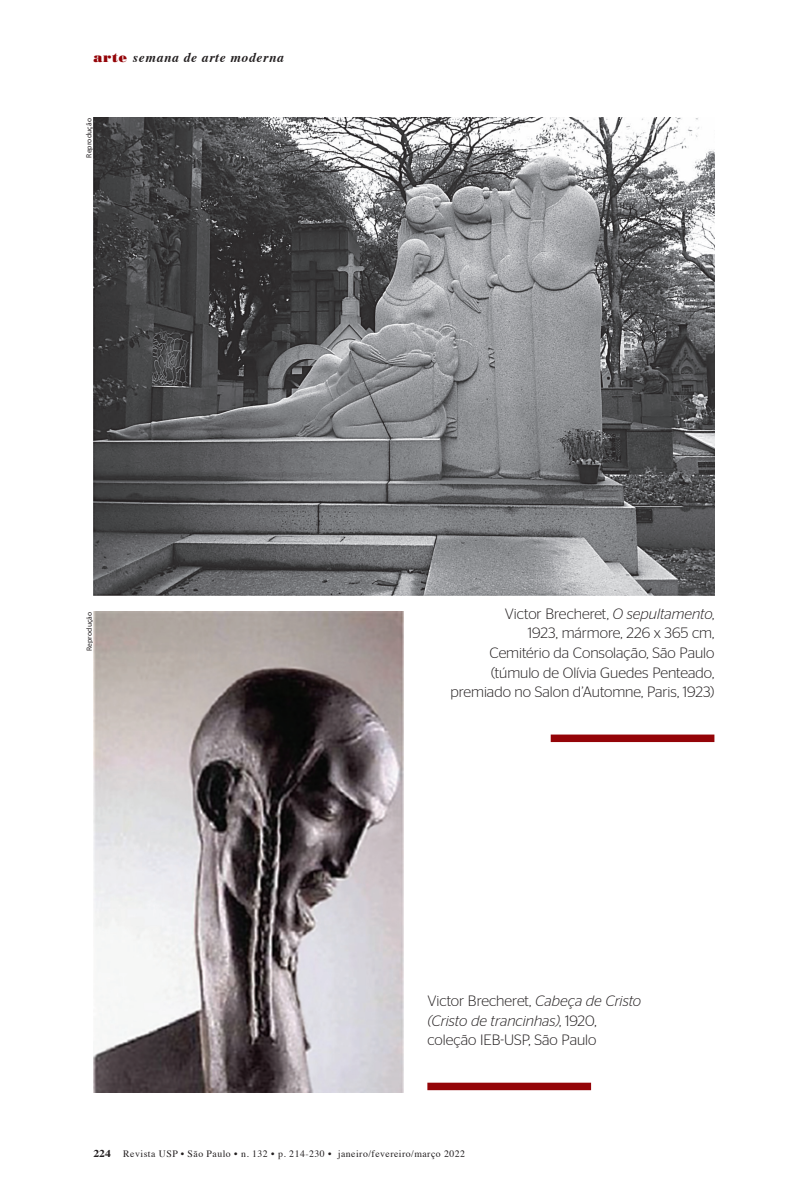
<style>
.page{position:relative;width:808px;height:1191px;background:#fff}
.page>*{position:absolute;margin:0;border:0;box-sizing:border-box;transform-origin:0 0}
.t1{font:300 15px/19.6px "Stag Sans";color:#231f20;text-align:right}
.t2{font:italic 700 13.5px "Times";letter-spacing:.05em;color:#231f20}
.t3{font:9.75px "Times";letter-spacing:.05em;color:#231f20}
.t4{font:7.5px "Myriad Pro";letter-spacing:.02em;color:#231f20}
.s1{font-family:"Bodoni Poster";font-weight:400;font-style:normal;color:#940408}
.s2{font-style:italic}
.s3{font-weight:700;font-size:10.5px}
</style>
<div class="page">
<img style="left:94px;top:611px;width:310px;height:481px">
<img style="left:94px;top:118px;width:620px;height:477px">
<div style="left:551px;top:734px;width:163px;height:8px;background:#940408"></div>
<div style="left:427px;top:1082px;width:164px;height:8px;background:#940408"></div>
<p class="t2" style="left:94px;top:44px;width:192px"><span class="s1">arte</span> semana de arte moderna</p>
<p class="t4" style="left:84px;top:158px;width:41px;rotate:-90deg">Reprodução</p>
<p class="t4" style="left:85px;top:651px;width:41px;rotate:-90deg">Reprodução</p>
<p class="t1" style="left:451px;top:603px;width:265px">Victor Brecheret, <span class="s2">O sepultamento</span>,<br>1923, mármore, 226 x 365 cm,<br>Cemitério da Consolação, São Paulo (túmulo de Olívia Guedes Penteado, premiado no Salon d’Automne, Paris, 1923)</p>
<p class="t1" style="left:427px;top:991px;width:215px;text-align:left">Victor Brecheret, <span class="s2">Cabeça de Cristo (Cristo de trancinhas)</span>, 1920, coleção IEB-USP, São Paulo</p>
<p class="t3" style="left:94px;top:1144px;width:373px"><span class="s3">224</span> Revista USP • São Paulo • n. 132 • p. 214-230 • janeiro/fevereiro/março 2022</p>
</div>
